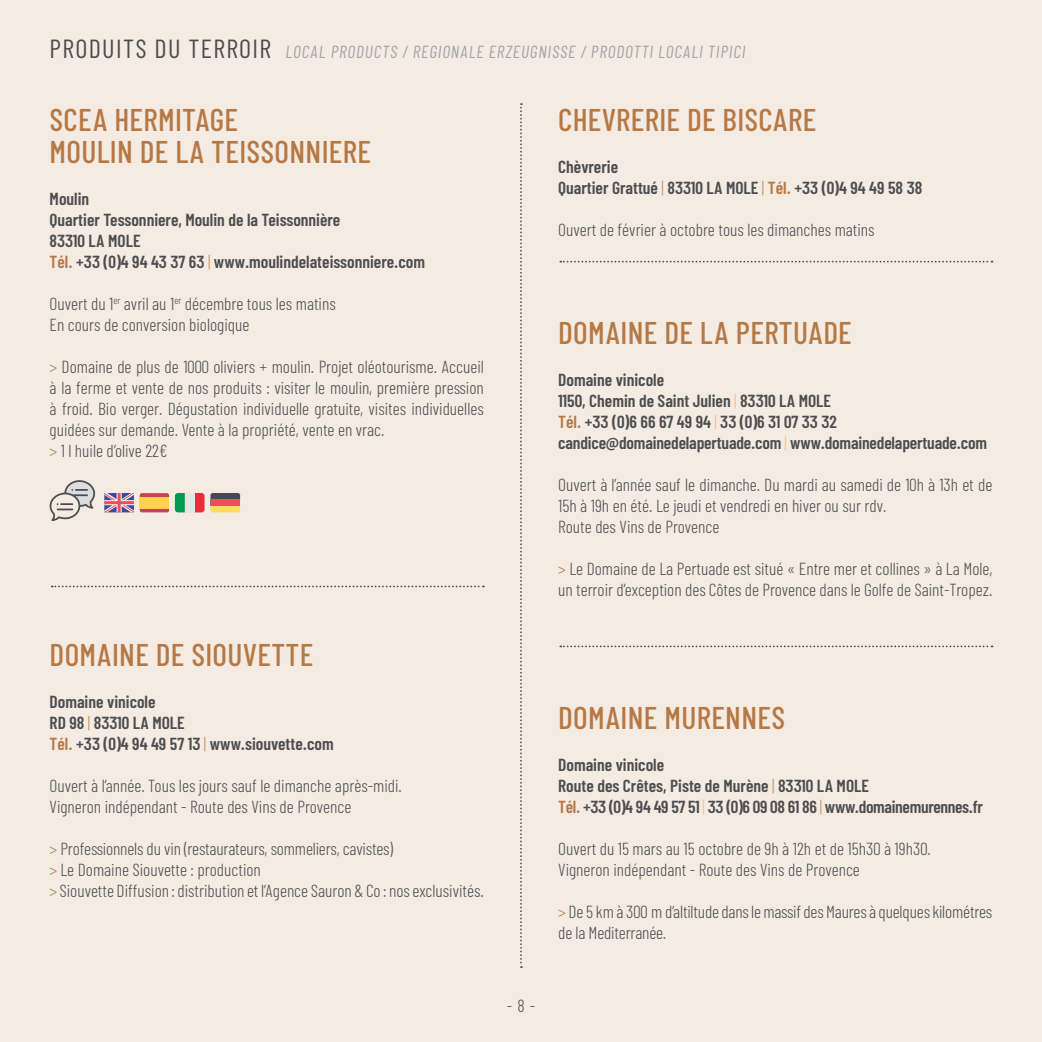
<style>
.page{position:relative;width:1042px;height:1042px;background:#f4ebe3}
.page>*{position:absolute;margin:0;border:0;box-sizing:border-box;transform-origin:0 0}
.t1{font:500 31.5px "Barlow Condensed";color:#b67945}
.t2{font:300 17.5px/21px "Barlow Condensed";color:#4d4d4f}
.t3{font:600 17.5px/21px "Barlow Condensed";color:#4d4d4f}
.t4{font:italic 17.5px "Barlow Condensed";letter-spacing:.05em;color:#a2a4a7}
.s1{font-style:normal;font-size:26.25px;color:#4d4d4f}
.s2{color:#b67945}
.s3{font-weight:300;color:#bf885b}
.s4{font-weight:300;color:#fbb685}
</style>
<div class="page">
<svg style="left:50px;top:480px;width:45px;height:41px"></svg>
<svg style="left:104px;top:493px;width:30px;height:19px"></svg>
<svg style="left:195px;top:493px;width:9px;height:19px"></svg>
<svg style="left:175px;top:493px;width:10px;height:19px"></svg>
<div style="left:185px;top:493px;width:10px;height:19px;background:#e7e5e4"></div>
<svg style="left:140px;top:508px;width:29px;height:4px"></svg>
<svg style="left:140px;top:493px;width:29px;height:4px"></svg>
<div style="left:140px;top:497px;width:29px;height:11px;background:#ffd24f"></div>
<svg style="left:52px;top:585px;width:432px;height:2px"></svg>
<svg style="left:560px;top:261px;width:432px;height:1px"></svg>
<svg style="left:560px;top:645px;width:432px;height:2px"></svg>
<svg style="left:520px;top:103px;width:2px;height:865px"></svg>
<svg style="left:210px;top:493px;width:30px;height:6px"></svg>
<svg style="left:210px;top:506px;width:30px;height:6px"></svg>
<div style="left:210px;top:499px;width:30px;height:7px;background:#f04e58"></div>
<p class="t4" style="left:50px;top:40px;width:697px"><span class="s1">PRODUITS DU TERROIR</span> LOCAL PRODUCTS / REGIONALE ERZEUGNISSE / PRODOTTI LOCALI TIPICI</p>
<h1 class="t1" style="left:50px;top:100px;width:15px">SCEA</h1>
<h1 class="t1" style="left:114px;top:100px;width:15px">HERMITAGE</h1>
<h1 class="t1" style="left:50px;top:132px;width:15px">MOULIN</h1>
<h1 class="t1" style="left:140px;top:132px;width:86px">DELATEISSONNIERE</h1>
<p class="t3" style="left:50px;top:188px;width:377px">Moulin<br>Quartier Tessonniere, Moulin de la Teissonnière<br>83310 LA MOLE<br><span class="s2">Tél.</span> +33 (0)4 94 43 37 63 <span class="s3">|</span> www.moulindelateissonniere.com</p>
<p class="t2" style="left:50px;top:292px;width:288px">Ouvert du 1<sup>er</sup> avril au 1<sup>er</sup> décembre tous les matins<br>En cours de conversion biologique</p>
<p class="t2" style="left:50px;top:355px;width:436px"><span class="s2">&gt;</span> Domaine de plus de 1000 oliviers + moulin. Projet oléotourisme. Accueil à la ferme et vente de nos produits : visiter le moulin, première pression à froid. Bio verger. Dégustation individuelle gratuite, visites individuelles guidées sur demande. Vente à la propriété, vente en vrac.<br><span class="s2">&gt;</span> 1 l huile d’olive 22€</p>
<h1 class="t1" style="left:50px;top:635px;width:15px">DOMAINE</h1>
<h1 class="t1" style="left:156px;top:635px;width:50px">DE SIOUVETTE</h1>
<p class="t3" style="left:50px;top:691px;width:286px">Domaine vinicole<br>RD 98 <span class="s3">|</span> 83310 LA MOLE<br><span class="s2">Tél.</span> +33 (0)4 94 49 57 13 <span class="s3">|</span> www.siouvette.com</p>
<p class="t2" style="left:50px;top:775px;width:354px">Ouvert à l’année. Tous les jours sauf le dimanche après-midi.<br>Vigneron indépendant - Route des Vins de Provence</p>
<p class="t2" style="left:50px;top:838px;width:436px"><span class="s2">&gt;</span> Professionnels du vin (restaurateurs, sommeliers, cavistes)<br><span class="s2">&gt;</span> Le Domaine Siouvette : production<br><span class="s2">&gt;</span> Siouvette Diffusion : distribution et l’Agence Sauron &amp; Co : nos exclusivités.</p>
<h1 class="t1" style="left:558px;top:100px;width:15px">CHEVRERIE</h1>
<h1 class="t1" style="left:687px;top:100px;width:50px">DE BISCARE</h1>
<p class="t3" style="left:558px;top:156px;width:366px">Chèvrerie<br>Quartier Grattué <span class="s3">|</span> 83310 LA MOLE <span class="s3">|</span> <span class="s2">Tél.</span> +33 (0)4 94 49 58 38</p>
<p class="t2" style="left:558px;top:218px;width:318px">Ouvert de février à octobre tous les dimanches matins</p>
<h1 class="t1" style="left:558px;top:313px;width:15px">DOMAINE</h1>
<h1 class="t1" style="left:664px;top:313px;width:87px">DELAPERTUADE</h1>
<p class="t3" style="left:558px;top:368px;width:430px">Domaine vinicole<br>1150, Chemin de Saint Julien <span class="s4">|</span> 83310 LA MOLE<br><span class="s2">Tél.</span> +33 (0)6 66 67 49 94 <span class="s4">|</span> 33 (0)6 31 07 33 32 candice@domainedelapertuade.com <span class="s4">|</span> www.domainedelapertuade.com</p>
<p class="t2" style="left:558px;top:473px;width:436px">Ouvert à l’année sauf le dimanche. Du mardi au samedi de 10h à 13h et de<br>15h à 19h en été. Le jeudi et vendredi en hiver ou sur rdv.<br>Route des Vins de Provence</p>
<p class="t2" style="left:558px;top:557px;width:436px"><span class="s2">&gt;</span> Le Domaine de La Pertuade est situé « Entre mer et collines » à La Mole, un terroir d’exception des Côtes de Provence dans le Golfe de Saint-Tropez.</p>
<p class="t2" style="left:507px;top:994px;width:30px">- 8 -</p>
<h1 class="t1" style="left:558px;top:698px;width:15px">DOMAINE</h1>
<h1 class="t1" style="left:664px;top:698px;width:16px">MURENNES</h1>
<p class="t3" style="left:558px;top:754px;width:426px">Domaine vinicole<br>Route des Crêtes, Piste de Murène <span class="s3">|</span> 83310 LA MOLE<br><span class="s2">Tél.</span> +33 (0)4 94 49 57 51 <span class="s4">|</span> 33 (0)6 09 08 61 86 <span class="s3">|</span> www.domainemurennes.fr</p>
<p class="t2" style="left:558px;top:838px;width:374px">Ouvert du 15 mars au 15 octobre de 9h à 12h et de 15h30 à 19h30.<br>Vigneron indépendant - Route des Vins de Provence</p>
<p class="t2" style="left:558px;top:901px;width:436px"><span class="s2">&gt;</span> De 5 km à 300 m d’altiltude dans le massif des Maures à quelques kilométres de la Mediterranée.</p>
</div>
